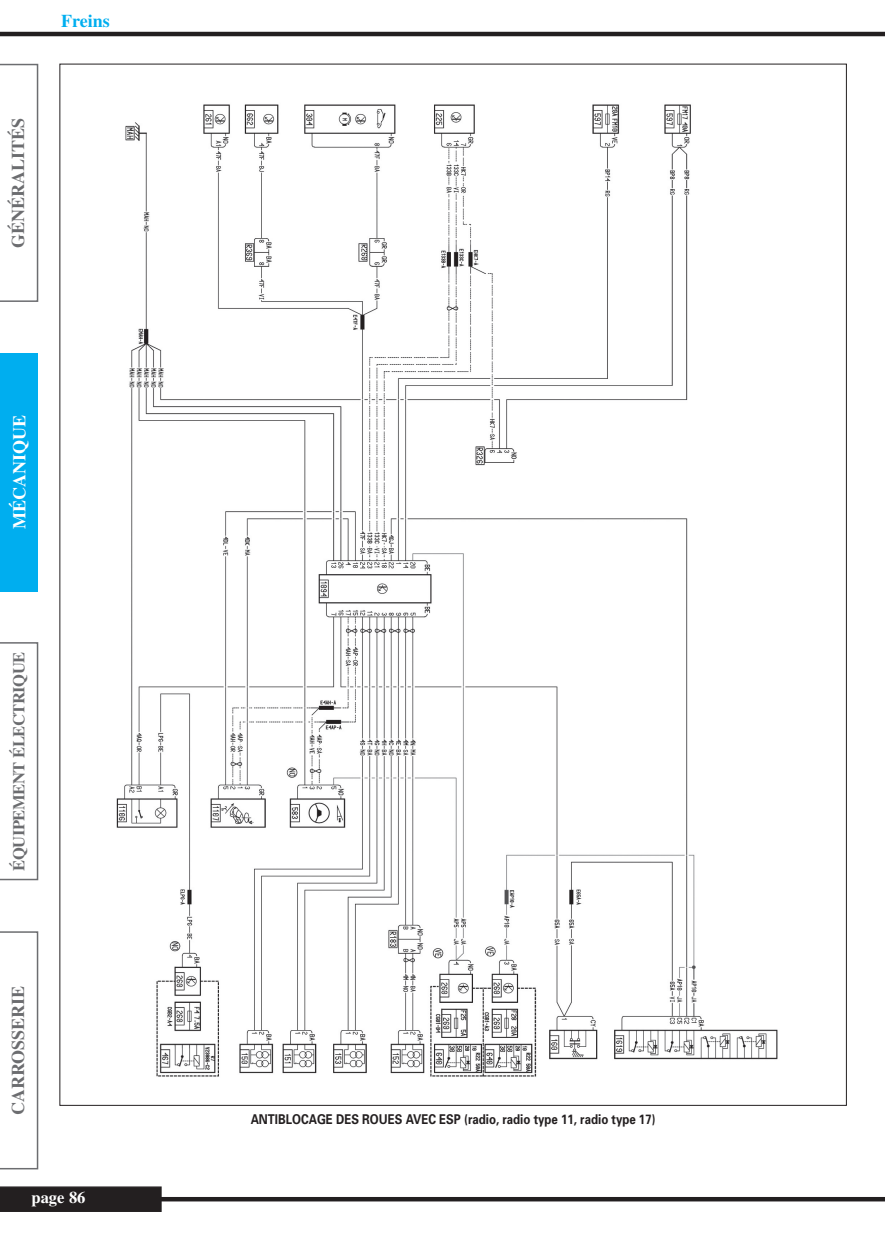
<style>
.page{position:relative;width:885px;height:1246px;background:#fff}
.page>*{position:absolute;margin:0;border:0;box-sizing:border-box;transform-origin:0 0}
.t1{font:700 18px "Times";color:#6c6d70}
.t2{font:700 18px "Times";color:#fff}
.t3{font:700 18px "Times";color:#00aeef}
.t4{font:700 16.5px "Times";letter-spacing:-.025em;color:#6c6d70}
.t5{font:700 16.5px "Times";color:#fff}
.t6{font:700 13.5px "Univers";color:#231f20;scale:.85 1}
</style>
<div class="page">
<svg style="left:0;top:64px;width:38px;height:238px"></svg>
<div style="left:0;top:353px;width:38px;height:238px;background:#00aeef"></div>
<svg style="left:0;top:642px;width:38px;height:238px"></svg>
<svg style="left:0;top:931px;width:38px;height:238px"></svg>
<hr style="left:0;top:1197px;width:884px;height:4px;background:#231f20">
<div style="left:0;top:1186px;width:162px;height:26px;background:#231f20"></div>
<hr style="left:0;top:32px;width:884px;height:4px;background:#231f20">
<img style="left:116px;top:104px;width:662px;height:973px">
<h1 class="t1" style="left:12px;top:248px;width:132px;rotate:-90deg">GÉNÉRALITÉS</h1>
<h1 class="t3" style="left:61px;top:15px;width:50px">Freins</h1>
<h1 class="t2" style="left:13px;top:529px;width:115px;rotate:-90deg">MÉCANIQUE</h1>
<p class="t4" style="left:13px;top:870px;width:220px;rotate:-90deg">ÉQUIPEMENT ÉLECTRIQUE</p>
<h1 class="t1" style="left:12px;top:1115px;width:131px;rotate:-90deg">CARROSSERIE</h1>
<p class="t5" style="left:31px;top:1192px;width:56px">page 86</p>
<p class="t6" style="left:251px;top:1114px;width:478px">ANTIBLOCAGE DES ROUES AVEC ESP (radio, radio type 11, radio type 17)</p>
</div>
